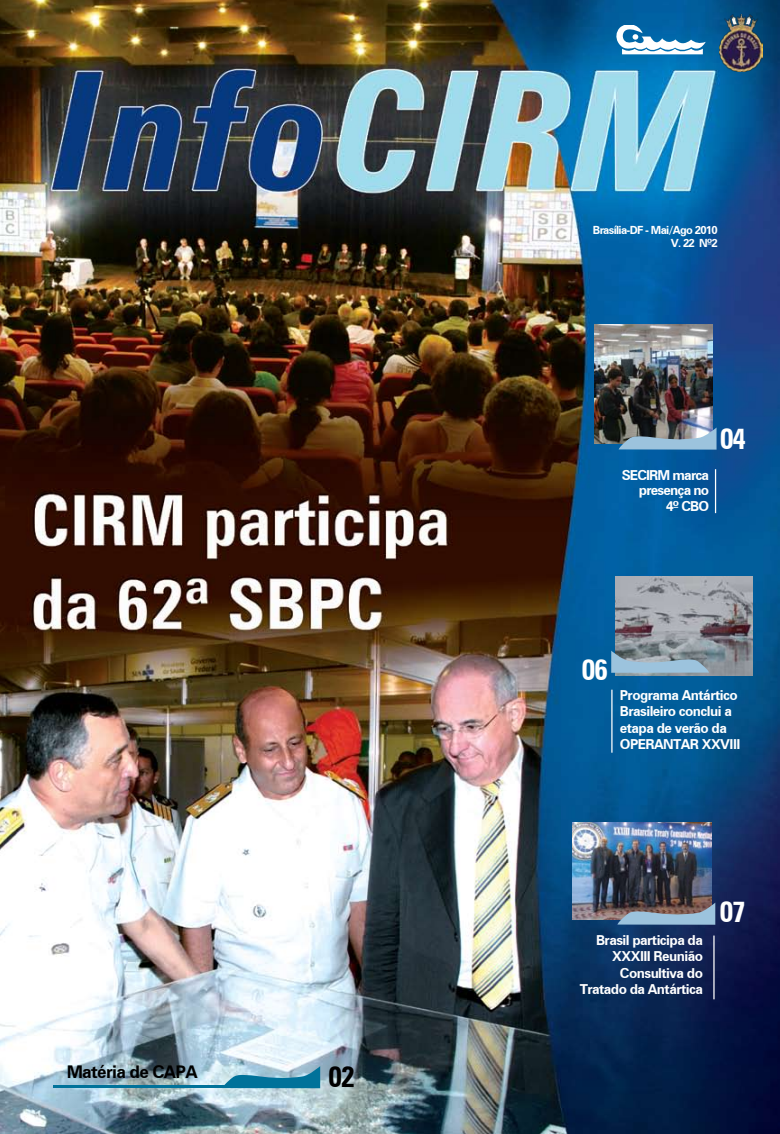
<style>
.page{position:relative;width:780px;height:1134px;background:#fff}
.page>*{position:absolute;margin:0;border:0;box-sizing:border-box;transform-origin:0 0}
.t1{font:700 condensed 28.75px "Zurich BT";color:#fff}
.t2{font:700 condensed 28.75px "Zurich BT";color:#000}
.t3{font:700 17.5px "Zurich BT";letter-spacing:-.04em;color:#000}
.t4{font:700 13.75px/16.5px "Zurich BT";letter-spacing:-.04em;color:#fff}
.t5{font:700 13.75px/15.5px "Zurich BT";letter-spacing:-.06em;color:#fff;text-align:right}
.t6{font:700 11.25px/13px "Zurich BT";letter-spacing:-.06em;color:#fff;text-align:right}
</style>
<div class="page">
<img style="left:0;top:0;width:780px;height:1134px">
<hr style="left:714px;top:469px;width:2px;height:44px;background:#fff">
<hr style="left:611px;top:690px;width:1px;height:63px;background:#fff">
<svg style="left:222px;top:1066px;width:98px;height:22px;background:#57a0bb"></svg>
<hr style="left:54px;top:1085px;width:171px;height:3px;background:#00729a">
<svg style="left:615px;top:26px;width:90px;height:28px"></svg>
<img style="left:594px;top:325px;width:118px;height:119px">
<svg style="left:618px;top:427px;width:98px;height:23px;background:#849aa9"></svg>
<img style="left:615px;top:576px;width:137px;height:100px">
<svg style="left:611px;top:651px;width:98px;height:22px;background:#8ea7b7"></svg>
<img style="left:573px;top:822px;width:138px;height:98px">
<svg style="left:617px;top:902px;width:98px;height:23px;background:#7f8793"></svg>
<hr style="left:713px;top:935px;width:1px;height:64px;background:#fff">
<img style="left:719px;top:15px;width:43px;height:56px">
<p class="t3" style="left:67px;top:1061px;width:132px">Matéria de CAPA</p>
<h1 class="t2" style="left:328px;top:1059px;width:28px">02</h1>
<p class="t6" style="left:593px;top:223px;width:126px">Brasília-DF - Mai/Ago 2010<br>V. 22 Nº2</p>
<p class="t5" style="left:621px;top:467px;width:89px">SECIRM marca presença no<br>4º CBO</p>
<h1 class="t1" style="left:719px;top:422px;width:28px">04</h1>
<h1 class="t1" style="left:581px;top:652px;width:28px">06</h1>
<p class="t4" style="left:619px;top:686px;width:122px">Programa Antártico<br>Brasileiro conclui a etapa de verão da<br>OPERANTAR XXVIII</p>
<h1 class="t1" style="left:719px;top:894px;width:28px">07</h1>
<p class="t4" style="left:579px;top:931px;width:125px;text-align:right">Brasil participa da<br>XXXIII Reunião<br>Consultiva do<br>Tratado da Antártica</p>
</div>
